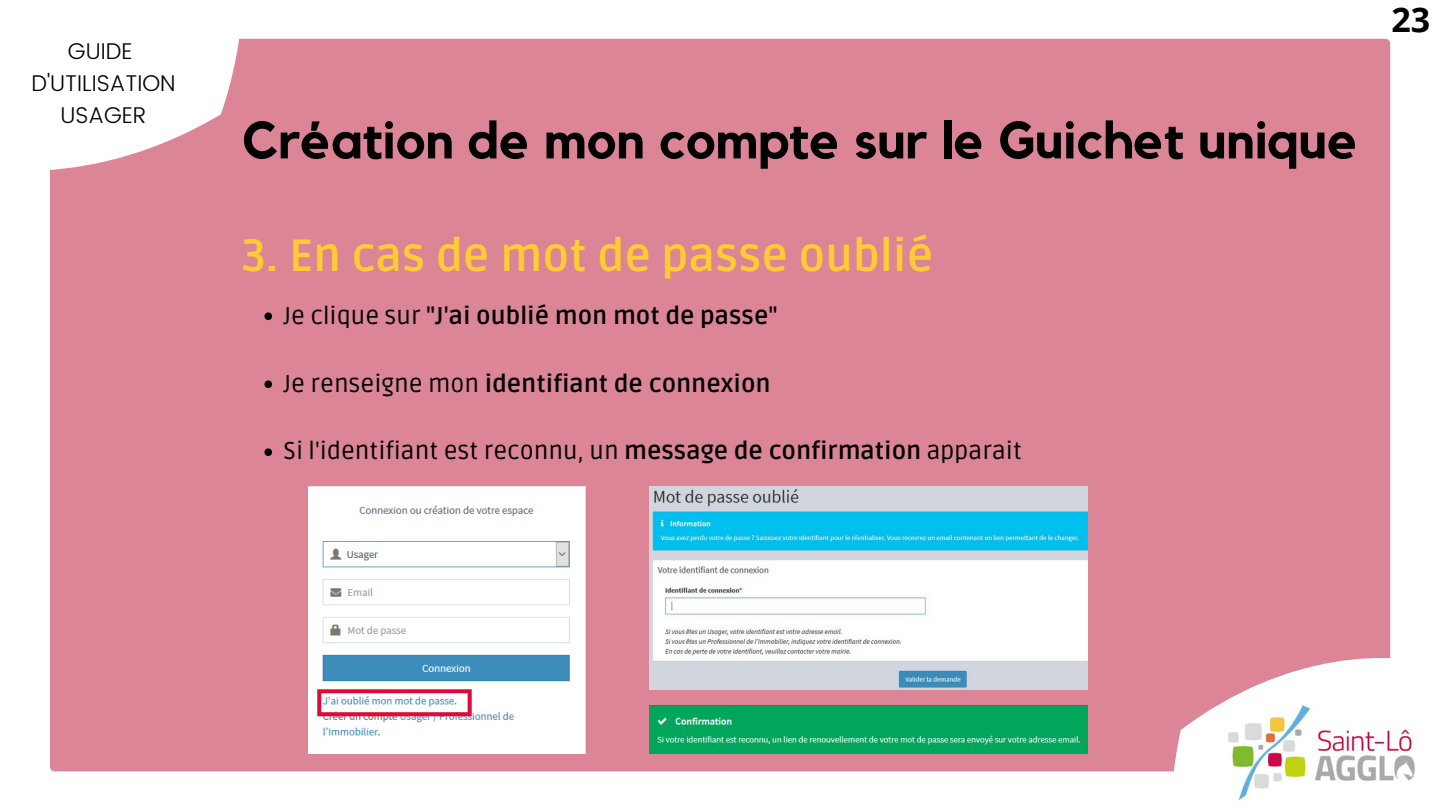
<style>
.page{position:relative;width:1440px;height:810px;background:#fff}
.page>*{position:absolute;margin:0;border:0;box-sizing:border-box;transform-origin:0 0}
.t1{font:700 52.1px "Kollektif";color:#000}
.t2{font:700 45px "Ruda";color:#fc3}
.t3{font:700 34px "Open Sans";color:#000}
.t4{font:700 24.3px "Ruda";color:#000}
.t5{font:24.3px "Ruda";color:#000}
.t6{font:300 22.8px/31.9px "Poppins";color:#000;text-align:center}
.s1{font-weight:400}
.s2{font-weight:700}
</style>
<div class="page">
<div style="left:50px;top:39px;width:1340px;height:732px;background:#dc8597"></div>
<svg style="left:1069px;top:556px;width:322px;height:216px;background:#e097a6"></svg>
<img style="left:1219px;top:705px;width:196px;height:95px">
<svg style="left:50px;top:38px;width:315px;height:254px;fill:#dc8597"></svg>
<img style="left:308px;top:486px;width:278px;height:267px">
<svg style="left:317px;top:689px;width:155px;height:27px"></svg>
<img style="left:650px;top:486px;width:437px;height:203px">
<svg style="left:264px;top:312px;width:8px;height:8px"></svg>
<svg style="left:264px;top:380px;width:8px;height:8px"></svg>
<svg style="left:264px;top:448px;width:8px;height:8px"></svg>
<img style="left:650px;top:705px;width:437px;height:48px">
<p class="t6" style="left:32px;top:35px;width:145px">GUIDE<br>D'UTILISATION<br>USAGER</p>
<h1 class="t1" style="left:242px;top:116px;width:1117px">Création de mon compte sur le Guichet unique</h1>
<h2 class="t2" style="left:242px;top:229px;width:693px">3. En cas de mot de passe oublié</h2>
<p class="t4" style="left:284px;top:301px;width:495px"><span class="s1">Je clique sur</span> "J'ai oublié mon mot de passe"</p>
<p class="t4" style="left:284px;top:369px;width:489px"><span class="s1">Je renseigne mon</span> identifiant de connexion</p>
<p class="t5" style="left:284px;top:437px;width:740px">Si l'identifiant est reconnu, un <span class="s2">message de confirmation</span> apparait</p>
<h3 class="t3" style="left:1391px;top:-5px;width:40px">23</h3>
</div>
